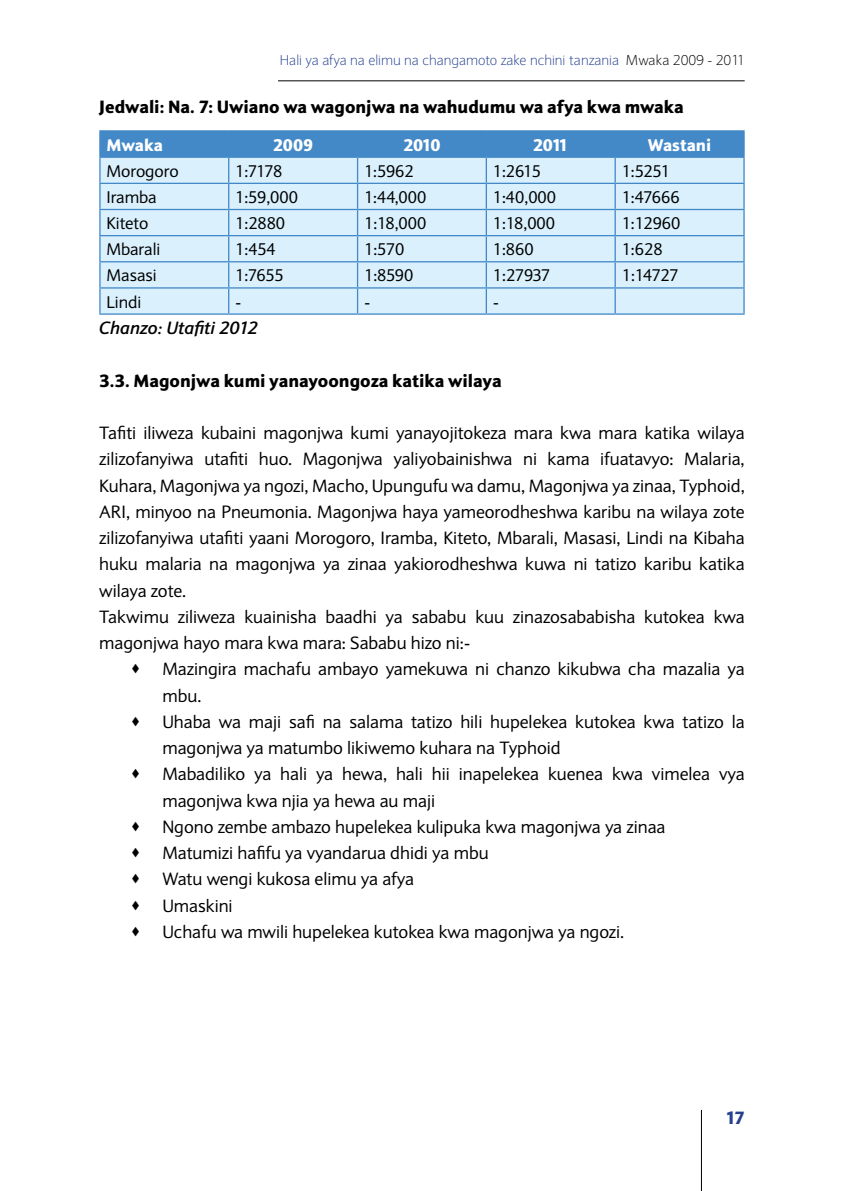
<style>
.page{position:relative;width:844px;height:1191px;background:#fff}
.page>*{position:absolute;margin:0;border:0;box-sizing:border-box;transform-origin:0 0}
.t1{font:17.5px/26.2px "Expert Sans";color:#000}
.t2{font:900 17.5px "Expert Sans";color:#000}
.t3{font:italic 700 17.5px "Expert Sans";color:#000}
.t4{font:900 17.5px "Expert Sans";color:#25408f}
.t5{font:16.62px "Expert Sans";color:#000}
.t6{font:900 16.62px "Expert Sans";letter-spacing:-.01em;color:#fff}
.t7{font:200 14px "Expert Sans";color:#25408f}
.s1{color:#000}
</style>
<div class="page">
<hr style="left:701px;top:1110px;width:1px;height:81px;background:#000">
<hr style="left:278px;top:81px;width:466px;height:1px;background:#000">
<hr style="left:99px;top:130px;width:130px;height:2px;background:#4389c8">
<hr style="left:99px;top:132px;width:2px;height:24px;background:#4389c8">
<hr style="left:229px;top:130px;width:128px;height:2px;background:#4389c8">
<hr style="left:357px;top:130px;width:129px;height:2px;background:#4389c8">
<hr style="left:486px;top:130px;width:129px;height:2px;background:#4389c8">
<hr style="left:615px;top:130px;width:129px;height:2px;background:#4389c8">
<hr style="left:99px;top:156px;width:130px;height:2px;background:#4389c8">
<hr style="left:99px;top:158px;width:2px;height:25px;background:#4389c8">
<hr style="left:99px;top:183px;width:130px;height:1px;background:#4389c8">
<hr style="left:99px;top:184px;width:2px;height:25px;background:#4389c8">
<hr style="left:99px;top:209px;width:130px;height:1px;background:#4389c8">
<hr style="left:99px;top:210px;width:2px;height:25px;background:#4389c8">
<hr style="left:99px;top:235px;width:130px;height:1px;background:#4389c8">
<hr style="left:99px;top:236px;width:2px;height:25px;background:#4389c8">
<hr style="left:99px;top:261px;width:130px;height:1px;background:#4389c8">
<hr style="left:99px;top:262px;width:2px;height:25px;background:#4389c8">
<hr style="left:99px;top:287px;width:130px;height:1px;background:#4389c8">
<hr style="left:99px;top:288px;width:2px;height:25px;background:#4389c8">
<svg style="left:100px;top:132px;width:644px;height:181px;background:#bdddf3"></svg>
<hr style="left:99px;top:313px;width:130px;height:2px;background:#4389c8">
<hr style="left:229px;top:313px;width:128px;height:2px;background:#4389c8">
<hr style="left:357px;top:313px;width:129px;height:2px;background:#4389c8">
<hr style="left:486px;top:313px;width:129px;height:2px;background:#4389c8">
<hr style="left:615px;top:313px;width:129px;height:2px;background:#4389c8">
<p class="t7" style="left:280px;top:52px;width:466px">Hali ya afya na elimu na changamoto zake nchini tanzania <span class="s1">Mwaka 2009 - 2011</span></p>
<p class="t2" style="left:99px;top:95px;width:585px">Jedwali: Na. 7: Uwiano wa wagonjwa na wahudumu wa afya kwa mwaka</p>
<p class="t6" style="left:106px;top:134px;width:58px">Mwaka</p>
<p class="t6" style="left:273px;top:134px;width:42px">2009</p>
<p class="t6" style="left:403px;top:134px;width:39px">2010</p>
<p class="t6" style="left:533px;top:134px;width:37px">2011</p>
<p class="t6" style="left:647px;top:134px;width:65px">Wastani</p>
<p class="t5" style="left:106px;top:161px;width:74px">Morogoro</p>
<p class="t5" style="left:235px;top:161px;width:49px">1:7178</p>
<p class="t5" style="left:364px;top:161px;width:51px">1:5962</p>
<p class="t5" style="left:492px;top:161px;width:50px">1:2615</p>
<p class="t5" style="left:621px;top:161px;width:50px">1:5251</p>
<p class="t5" style="left:106px;top:187px;width:52px">Iramba</p>
<p class="t5" style="left:235px;top:187px;width:64px">1:59,000</p>
<p class="t5" style="left:364px;top:187px;width:64px">1:44,000</p>
<p class="t5" style="left:492px;top:187px;width:65px">1:40,000</p>
<p class="t5" style="left:621px;top:187px;width:59px">1:47666</p>
<p class="t5" style="left:106px;top:213px;width:44px">Kiteto</p>
<p class="t5" style="left:235px;top:213px;width:51px">1:2880</p>
<p class="t5" style="left:364px;top:213px;width:64px">1:18,000</p>
<p class="t5" style="left:492px;top:213px;width:64px">1:18,000</p>
<p class="t5" style="left:621px;top:213px;width:60px">1:12960</p>
<p class="t5" style="left:106px;top:239px;width:55px">Mbarali</p>
<p class="t5" style="left:235px;top:239px;width:42px">1:454</p>
<p class="t5" style="left:364px;top:239px;width:42px">1:570</p>
<p class="t5" style="left:492px;top:239px;width:42px">1:860</p>
<p class="t5" style="left:621px;top:239px;width:42px">1:628</p>
<p class="t5" style="left:106px;top:265px;width:52px">Masasi</p>
<p class="t5" style="left:235px;top:265px;width:50px">1:7655</p>
<p class="t5" style="left:364px;top:265px;width:51px">1:8590</p>
<p class="t5" style="left:492px;top:265px;width:59px">1:27937</p>
<p class="t5" style="left:621px;top:265px;width:58px">1:14727</p>
<p class="t5" style="left:106px;top:291px;width:36px">Lindi</p>
<p class="t5" style="left:235px;top:291px;width:8px">-</p>
<p class="t5" style="left:364px;top:291px;width:8px">-</p>
<p class="t5" style="left:492px;top:291px;width:8px">-</p>
<p class="t3" style="left:99px;top:316px;width:160px">Chanzo: Utafiti 2012</p>
<p class="t2" style="left:99px;top:368px;width:404px">3.3. Magonjwa kumi yanayoongoza katika wilaya</p>
<p class="t1" style="left:99px;top:419px;width:646px">Tafiti iliweza kubaini magonjwa kumi yanayojitokeza mara kwa mara katika wilaya zilizofanyiwa utafiti huo. Magonjwa yaliyobainishwa ni kama ifuatavyo: Malaria, Kuhara, Magonjwa ya ngozi, Macho, Upungufu wa damu, Magonjwa ya zinaa, Typhoid, ARI, minyoo na Pneumonia. Magonjwa haya yameorodheshwa karibu na wilaya zote zilizofanyiwa utafiti yaani Morogoro, Iramba, Kiteto, Mbarali, Masasi, Lindi na Kibaha huku malaria na magonjwa ya zinaa yakiorodheshwa kuwa ni tatizo karibu katika wilaya zote.<br>Takwimu ziliweza kuainisha baadhi ya sababu kuu zinazosababisha kutokea kwa magonjwa hayo mara kwa mara: Sababu hizo ni:-</p>
<p class="t1" style="left:162px;top:656px;width:583px;text-indent:-32px">• Mazingira machafu ambayo yamekuwa ni chanzo kikubwa cha mazalia ya mbu.</p>
<p class="t1" style="left:162px;top:708px;width:583px;text-indent:-32px">• Uhaba wa maji safi na salama tatizo hili hupelekea kutokea kwa tatizo la magonjwa ya matumbo likiwemo kuhara na Typhoid</p>
<p class="t1" style="left:162px;top:761px;width:583px;text-indent:-32px">• Mabadiliko ya hali ya hewa, hali hii inapelekea kuenea kwa vimelea vya magonjwa kwa njia ya hewa au maji</p>
<p class="t1" style="left:131px;top:813px;width:536px">• Ngono zembe ambazo hupelekea kulipuka kwa magonjwa ya zinaa</p>
<p class="t1" style="left:131px;top:839px;width:359px">• Matumizi hafifu ya vyandarua dhidi ya mbu</p>
<p class="t1" style="left:131px;top:866px;width:284px">• Watu wengi kukosa elimu ya afya</p>
<p class="t1" style="left:131px;top:892px;width:103px">• Umaskini</p>
<p class="t1" style="left:131px;top:918px;width:495px">• Uchafu wa mwili hupelekea kutokea kwa magonjwa ya ngozi.</p>
<p class="t4" style="left:725px;top:1106px;width:21px">17</p>
</div>
